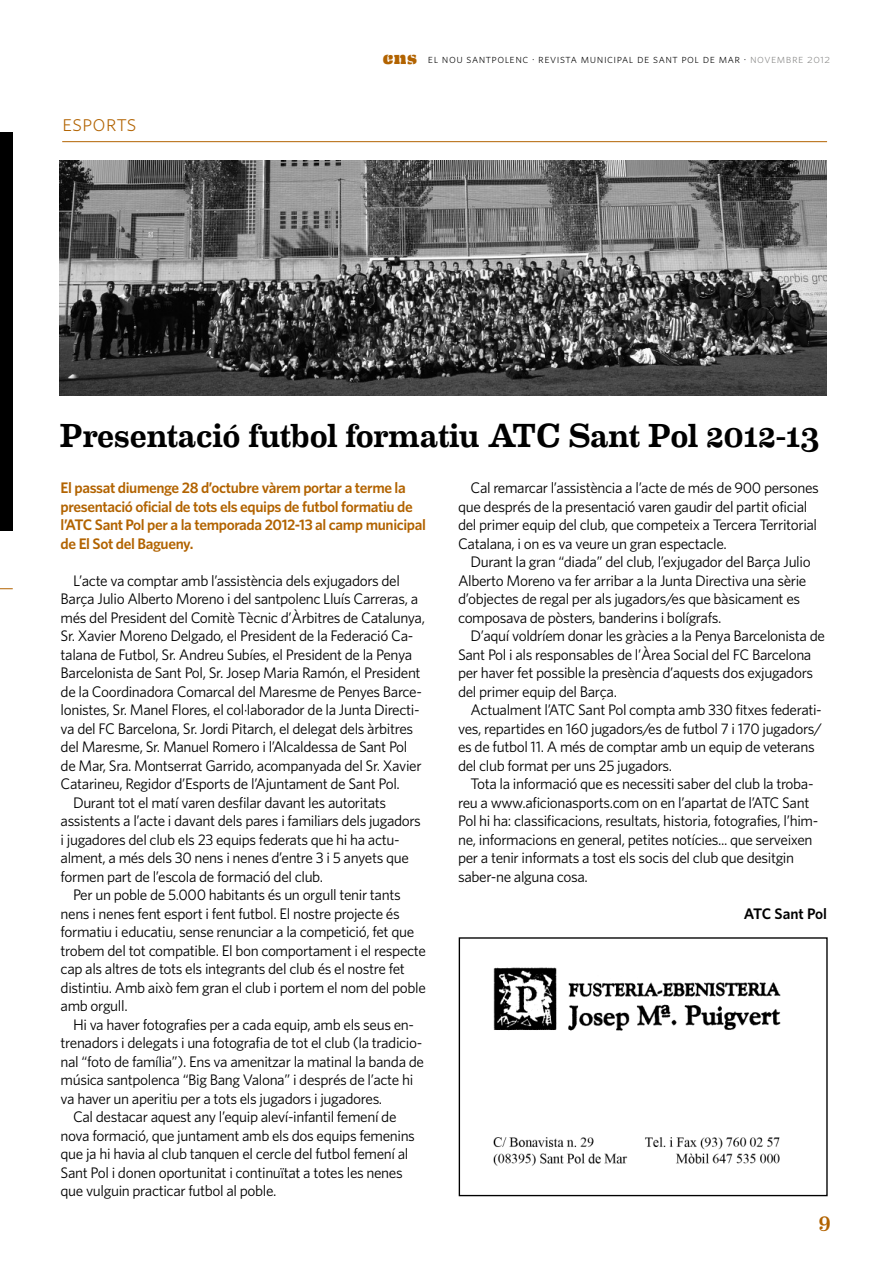
<style>
.page{position:relative;width:893px;height:1263px;background:#fff}
.page>*{position:absolute;margin:0;border:0;box-sizing:border-box;transform-origin:0 0}
.t1{font:500 33.45px "Eames Century Modern";letter-spacing:-.01em;color:#000}
.t2{font:23.25px "Whitney Light SC";color:#b26300}
.t3{font:500 20.4px "Eames Century Modern";color:#b26300}
.t4{font:15.3px/18.5px "Whitney";letter-spacing:-.025em;color:#000}
.t5{font:600 15.3px/18.5px "Whitney";letter-spacing:-.025em;color:#b26300}
.t6{font:600 15.3px "Whitney";color:#000}
.t7{font:12.15px "Whitney Light SC";letter-spacing:.04em;color:#000}
.s1{font-family:"Eames Century Modern Stencil";font-size:18.9px;color:#b26300}
.s2{color:#878786}
</style>
<div class="page">
<hr style="left:62px;top:141px;width:765px;height:1px;background:#b26300">
<svg style="left:0;top:588px;width:13px;height:1px"></svg>
<div style="left:0;top:132px;width:13px;height:398px;background:#000"></div>
<img style="left:59px;top:160px;width:767px;height:235px">
<img style="left:460px;top:939px;width:321px;height:255px">
<div style="left:458px;top:937px;width:369px;height:259px;border:1px solid #000"></div>
<h2 class="t2" style="left:62px;top:114px;width:76px">esports</h2>
<p class="t7" style="left:383px;top:54px;width:448px"><span class="s1">ens</span> el nou santpolenc · revista municipal de sant pol de mar · <span class="s2">novembre 2012</span></p>
<h1 class="t1" style="left:59px;top:423px;width:762px">Presentació futbol formatiu ATC Sant Pol 2012-13</h1>
<p class="t5" style="left:61px;top:480px;width:367px">El passat diumenge 28 d’octubre vàrem portar a terme la presentació oficial de tots els equips de futbol formatiu de l’ATC Sant Pol per a la temporada 2012-13 al camp municipal de El Sot del Bagueny.</p>
<p class="t4" style="left:73px;top:571px;width:328px">L’acte va comptar amb l’assistència dels exjugadors del</p>
<p class="t4" style="left:61px;top:590px;width:359px">Barça Julio Alberto Moreno i del santpolenc Lluís Carreras, a</p>
<p class="t4" style="left:61px;top:608px;width:366px">més del President del Comitè Tècnic d’Àrbitres de Catalunya,</p>
<p class="t4" style="left:61px;top:627px;width:354px">Sr. Xavier Moreno Delgado, el President de la Federació Ca-</p>
<p class="t4" style="left:61px;top:645px;width:353px">talana de Futbol, Sr. Andreu Subíes, el President de la Penya</p>
<p class="t4" style="left:61px;top:664px;width:361px">Barcelonista de Sant Pol, Sr. Josep Maria Ramón, el President</p>
<p class="t4" style="left:61px;top:682px;width:363px">de la Coordinadora Comarcal del Maresme de Penyes Barce-</p>
<p class="t4" style="left:61px;top:701px;width:360px">lonistes, Sr. Manel Flores, el col·laborador de la Junta Directi-</p>
<p class="t4" style="left:61px;top:719px;width:354px">va del FC Barcelona, Sr. Jordi Pitarch, el delegat dels àrbitres</p>
<p class="t4" style="left:61px;top:738px;width:348px">del Maresme, Sr. Manuel Romero i l’Alcaldessa de Sant Pol</p>
<p class="t4" style="left:61px;top:756px;width:362px">de Mar, Sra. Montserrat Garrido, acompanyada del Sr. Xavier</p>
<p class="t4" style="left:61px;top:775px;width:341px">Catarineu, Regidor d’Esports de l’Ajuntament de Sant Pol.</p>
<p class="t4" style="left:73px;top:793px;width:314px">Durant tot el matí varen desfilar davant les autoritats</p>
<p class="t4" style="left:61px;top:812px;width:362px">assistents a l’acte i davant dels pares i familiars dels jugadors</p>
<p class="t4" style="left:61px;top:830px;width:340px">i jugadores del club els 23 equips federats que hi ha actu-</p>
<p class="t4" style="left:61px;top:849px;width:350px">alment, a més dels 30 nens i nenes d’entre 3 i 5 anyets que</p>
<p class="t4" style="left:61px;top:867px;width:264px">formen part de l’escola de formació del club.</p>
<p class="t4" style="left:73px;top:886px;width:329px">Per un poble de 5.000 habitants és un orgull tenir tants</p>
<p class="t4" style="left:61px;top:904px;width:340px">nens i nenes fent esport i fent futbol. El nostre projecte és</p>
<p class="t4" style="left:61px;top:923px;width:355px">formatiu i educatiu, sense renunciar a la competició, fet que</p>
<p class="t4" style="left:61px;top:941px;width:367px">trobem del tot compatible. El bon comportament i el respecte</p>
<p class="t4" style="left:61px;top:960px;width:346px">cap als altres de tots els integrants del club és el nostre fet</p>
<p class="t4" style="left:61px;top:978px;width:367px">distintiu. Amb això fem gran el club i portem el nom del poble</p>
<p class="t4" style="left:61px;top:997px;width:69px">amb orgull.</p>
<p class="t4" style="left:73px;top:1015px;width:342px">Hi va haver fotografies per a cada equip, amb els seus en-</p>
<p class="t4" style="left:61px;top:1034px;width:363px">trenadors i delegats i una fotografia de tot el club (la tradicio-</p>
<p class="t4" style="left:61px;top:1052px;width:365px">nal “foto de família”). Ens va amenitzar la matinal la banda de</p>
<p class="t4" style="left:61px;top:1071px;width:354px">música santpolenca “Big Bang Valona” i després de l’acte hi</p>
<p class="t4" style="left:61px;top:1089px;width:323px">va haver un aperitiu per a tots els jugadors i jugadores.</p>
<p class="t4" style="left:73px;top:1108px;width:325px">Cal destacar aquest any l’equip aleví-infantil femení de</p>
<p class="t4" style="left:61px;top:1126px;width:356px">nova formació, que juntament amb els dos equips femenins</p>
<p class="t4" style="left:61px;top:1145px;width:349px">que ja hi havia al club tanquen el cercle del futbol femení al</p>
<p class="t4" style="left:61px;top:1163px;width:343px">Sant Pol i donen oportunitat i continuïtat a totes les nenes</p>
<p class="t4" style="left:61px;top:1182px;width:217px">que vulguin practicar futbol al poble.</p>
<p class="t4" style="left:458px;top:479px;width:362px;text-indent:12px">Cal remarcar l’assistència a l’acte de més de 900 persones que després de la presentació varen gaudir del partit oficial del primer equip del club, que competeix a Tercera Territorial Catalana, i on es va veure un gran espectacle.</p>
<p class="t4" style="left:458px;top:553px;width:354px;text-indent:12px">Durant la gran “diada” del club, l’exjugador del Barça Julio Alberto Moreno va fer arribar a la Junta Directiva una sèrie d’objectes de regal per als jugadors/es que bàsicament es composava de pòsters, banderins i bolígrafs.</p>
<p class="t4" style="left:458px;top:627px;width:368px;text-indent:12px">D’aquí voldríem donar les gràcies a la Penya Barcelonista de Sant Pol i als responsables de l’Àrea Social del FC Barcelona per haver fet possible la presència d’aquests dos exjugadors del primer equip del Barça.</p>
<p class="t4" style="left:458px;top:701px;width:365px;text-indent:12px">Actualment l’ATC Sant Pol compta amb 330 fitxes federati&shy;ves, repartides en 160 jugadors/es de futbol 7 i 170 jugadors/ es de futbol 11. A més de comptar amb un equip de veterans del club format per uns 25 jugadors.</p>
<p class="t4" style="left:458px;top:775px;width:361px;text-indent:12px">Tota la informació que es necessiti saber del club la troba&shy;reu a www.aficionasports.com on en l’apartat de l’ATC Sant Pol hi ha: classificacions, resultats, historia, fotografies, l’him&shy;ne, informacions en general, petites notícies... que serveixen per a tenir informats a tost els socis del club que desitgin saber-ne alguna cosa.</p>
<p class="t6" style="left:743px;top:908px;width:85px">ATC Sant Pol</p>
<h3 class="t3" style="left:818px;top:1213px;width:13px">9</h3>
</div>
